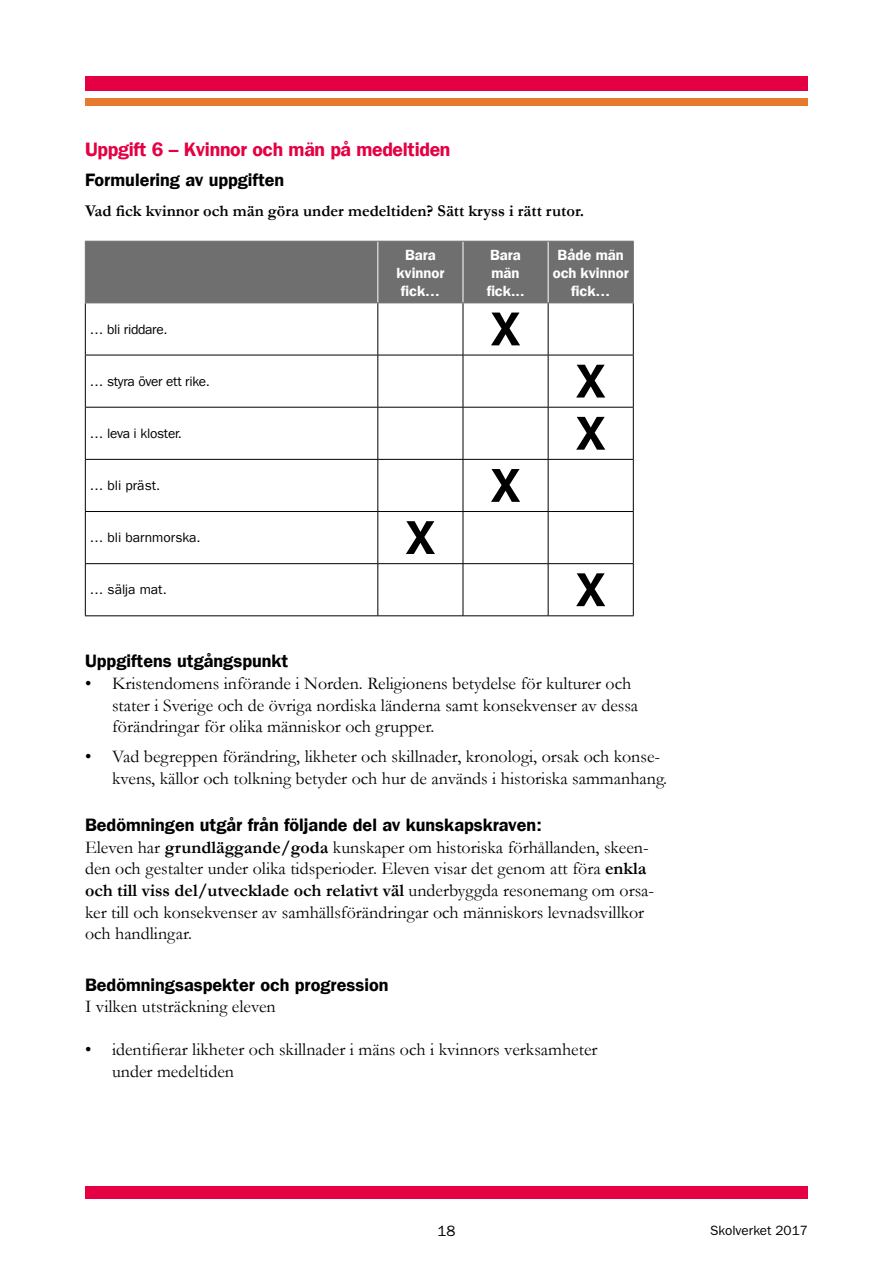
<style>
.page{position:relative;width:893px;height:1263px;background:#fff}
.page>*{position:absolute;margin:0;border:0;box-sizing:border-box;transform-origin:0 0}
.t1{font:600 19.5px "Franklin Gothic LT";letter-spacing:-.015em;color:#e50043}
.t2{font:18px/21.6px "Garamond";color:#000}
.t3{font:600 18px "Franklin Gothic LT";color:#000}
.t4{font:700 16.5px "Garamond";color:#000}
.t5{font:15px "ITC Franklin Gothic Std";color:#000}
.t6{font:600 14.7px/17.7px "Franklin Gothic LT";color:#fff;text-align:center}
.t7{font:13.65px "Franklin Gothic LT";letter-spacing:-.02em;color:#000}
.t8{font:13.65px "Franklin Gothic LT";color:#000}
.t9{font:13.5px "ITC Franklin Gothic Std";color:#000}
.s1{font-weight:700}
</style>
<div class="page">
<div style="left:85px;top:1186px;width:723px;height:13px;background:#e50043"></div>
<div style="left:85px;top:77px;width:723px;height:14px;background:#e50043"></div>
<div style="left:85px;top:98px;width:723px;height:7px;background:#e77a2f"></div>
<div style="left:86px;top:242px;width:547px;height:61px;background:#706f6f"></div>
<hr style="left:378px;top:241px;width:1px;height:62px;background:#fff">
<hr style="left:463px;top:241px;width:1px;height:62px;background:#fff">
<hr style="left:548px;top:241px;width:1px;height:62px;background:#fff">
<hr style="left:85px;top:303px;width:1px;height:52px;background:#000">
<hr style="left:378px;top:303px;width:1px;height:52px;background:#000">
<hr style="left:463px;top:303px;width:1px;height:52px;background:#000">
<hr style="left:548px;top:303px;width:1px;height:52px;background:#000">
<hr style="left:633px;top:303px;width:1px;height:52px;background:#000">
<hr style="left:85px;top:355px;width:293px;height:1px;background:#000">
<hr style="left:85px;top:355px;width:1px;height:52px;background:#000">
<hr style="left:378px;top:355px;width:85px;height:1px;background:#000">
<hr style="left:378px;top:355px;width:1px;height:52px;background:#000">
<hr style="left:463px;top:355px;width:85px;height:1px;background:#000">
<hr style="left:463px;top:355px;width:1px;height:52px;background:#000">
<hr style="left:548px;top:355px;width:86px;height:1px;background:#000">
<hr style="left:548px;top:355px;width:1px;height:52px;background:#000">
<hr style="left:633px;top:355px;width:1px;height:52px;background:#000">
<hr style="left:85px;top:407px;width:293px;height:1px;background:#000">
<hr style="left:85px;top:407px;width:1px;height:52px;background:#000">
<hr style="left:378px;top:407px;width:85px;height:1px;background:#000">
<hr style="left:378px;top:407px;width:1px;height:52px;background:#000">
<hr style="left:463px;top:407px;width:85px;height:1px;background:#000">
<hr style="left:463px;top:407px;width:1px;height:52px;background:#000">
<hr style="left:548px;top:407px;width:86px;height:1px;background:#000">
<hr style="left:548px;top:407px;width:1px;height:52px;background:#000">
<hr style="left:633px;top:407px;width:1px;height:52px;background:#000">
<hr style="left:85px;top:459px;width:293px;height:1px;background:#000">
<hr style="left:85px;top:460px;width:1px;height:51px;background:#000">
<hr style="left:378px;top:459px;width:85px;height:1px;background:#000">
<hr style="left:378px;top:460px;width:1px;height:51px;background:#000">
<hr style="left:463px;top:459px;width:85px;height:1px;background:#000">
<hr style="left:463px;top:460px;width:1px;height:51px;background:#000">
<hr style="left:548px;top:459px;width:86px;height:1px;background:#000">
<hr style="left:548px;top:460px;width:1px;height:51px;background:#000">
<hr style="left:633px;top:460px;width:1px;height:51px;background:#000">
<hr style="left:85px;top:511px;width:293px;height:1px;background:#000">
<hr style="left:85px;top:512px;width:1px;height:51px;background:#000">
<hr style="left:378px;top:511px;width:85px;height:1px;background:#000">
<hr style="left:378px;top:512px;width:1px;height:51px;background:#000">
<hr style="left:463px;top:511px;width:85px;height:1px;background:#000">
<hr style="left:463px;top:512px;width:1px;height:51px;background:#000">
<hr style="left:548px;top:511px;width:86px;height:1px;background:#000">
<hr style="left:548px;top:512px;width:1px;height:51px;background:#000">
<hr style="left:633px;top:512px;width:1px;height:51px;background:#000">
<hr style="left:85px;top:563px;width:293px;height:1px;background:#000">
<hr style="left:85px;top:564px;width:1px;height:51px;background:#000">
<hr style="left:378px;top:563px;width:85px;height:1px;background:#000">
<hr style="left:378px;top:564px;width:1px;height:51px;background:#000">
<hr style="left:463px;top:563px;width:85px;height:1px;background:#000">
<hr style="left:463px;top:564px;width:1px;height:51px;background:#000">
<hr style="left:548px;top:563px;width:86px;height:1px;background:#000">
<hr style="left:548px;top:564px;width:1px;height:51px;background:#000">
<hr style="left:633px;top:564px;width:1px;height:51px;background:#000">
<hr style="left:85px;top:615px;width:293px;height:1px;background:#000">
<hr style="left:378px;top:615px;width:85px;height:1px;background:#000">
<hr style="left:463px;top:615px;width:85px;height:1px;background:#000">
<hr style="left:548px;top:615px;width:86px;height:1px;background:#000">
<hr style="left:85px;top:241px;width:1px;height:62px;background:#706f6f">
<hr style="left:85px;top:241px;width:293px;height:1px;background:#706f6f">
<hr style="left:378px;top:241px;width:85px;height:1px;background:#706f6f">
<hr style="left:463px;top:241px;width:85px;height:1px;background:#706f6f">
<hr style="left:548px;top:241px;width:86px;height:1px;background:#706f6f">
<hr style="left:633px;top:241px;width:1px;height:62px;background:#706f6f">
<hr style="left:85px;top:303px;width:293px;height:1px;background:#706f6f">
<hr style="left:378px;top:303px;width:85px;height:1px;background:#706f6f">
<hr style="left:463px;top:303px;width:85px;height:1px;background:#706f6f">
<hr style="left:548px;top:303px;width:86px;height:1px;background:#706f6f">
<svg style="left:491px;top:313px;width:29px;height:32px"></svg>
<svg style="left:576px;top:365px;width:29px;height:32px"></svg>
<svg style="left:576px;top:417px;width:29px;height:33px"></svg>
<svg style="left:491px;top:469px;width:29px;height:33px"></svg>
<svg style="left:406px;top:521px;width:29px;height:33px"></svg>
<svg style="left:576px;top:573px;width:29px;height:33px"></svg>
<p class="t1" style="left:85px;top:138px;width:367px">Uppgift 6 – Kvinnor och män på medeltiden</p>
<p class="t3" style="left:85px;top:169px;width:201px">Formulering av uppgiften</p>
<p class="t4" style="left:85px;top:200px;width:501px">Vad fick kvinnor och män göra under medeltiden? Sätt kryss i rätt rutor.</p>
<p class="t6" style="left:396px;top:246px;width:50px">Bara kvinnor fick…</p>
<p class="t6" style="left:487px;top:246px;width:39px">Bara män fick...</p>
<p class="t6" style="left:553px;top:246px;width:78px">Både män och kvinnor fick…</p>
<p class="t7" style="left:90px;top:321px;width:79px">… bli riddare.</p>
<p class="t7" style="left:90px;top:373px;width:121px">… styra över ett rike.</p>
<p class="t7" style="left:90px;top:425px;width:94px">… leva i kloster.</p>
<p class="t8" style="left:90px;top:478px;width:72px">… bli präst.</p>
<p class="t8" style="left:90px;top:530px;width:112px">… bli barnmorska.</p>
<p class="t8" style="left:90px;top:582px;width:78px">… sälja mat.</p>
<p class="t3" style="left:85px;top:651px;width:205px">Uppgiftens utgångspunkt</p>
<p class="t2" style="left:112px;top:672px;width:528px;text-indent:-27px">• Kristendomens införande i Norden. Religionens betydelse för kulturer och stater i Sverige och de övriga nordiska länderna samt konsekvenser av dessa förändringar för olika människor och grupper.</p>
<p class="t2" style="left:112px;top:745px;width:557px;text-indent:-27px">• Vad begreppen förändring, likheter och skillnader, kronologi, orsak och konse&shy;kvens, källor och tolkning betyder och hur de används i historiska sammanhang.</p>
<p class="t3" style="left:85px;top:814px;width:458px">Bedömningen utgår från följande del av kunskapskraven:</p>
<p class="t2" style="left:85px;top:836px;width:571px">Eleven har <span class="s1">grundläggande/goda</span> kunskaper om historiska förhållanden, skeen&shy;den och gestalter under olika tidsperioder. Eleven visar det genom att föra <span class="s1">enkla och till viss del/utvecklade och relativt väl</span> underbyggda resonemang om orsa&shy;ker till och konsekvenser av samhällsförändringar och människors levnadsvillkor och handlingar.</p>
<p class="t3" style="left:85px;top:974px;width:305px">Bedömningsaspekter och progression</p>
<p class="t2" style="left:85px;top:995px;width:192px">I vilken utsträckning eleven</p>
<p class="t2" style="left:112px;top:1038px;width:487px;text-indent:-27px">• identifierar likheter och skillnader i mäns och i kvinnors verksamheter under medeltiden</p>
<p class="t5" style="left:437px;top:1222px;width:19px">18</p>
<p class="t9" style="left:710px;top:1223px;width:99px">Skolverket 2017</p>
</div>
